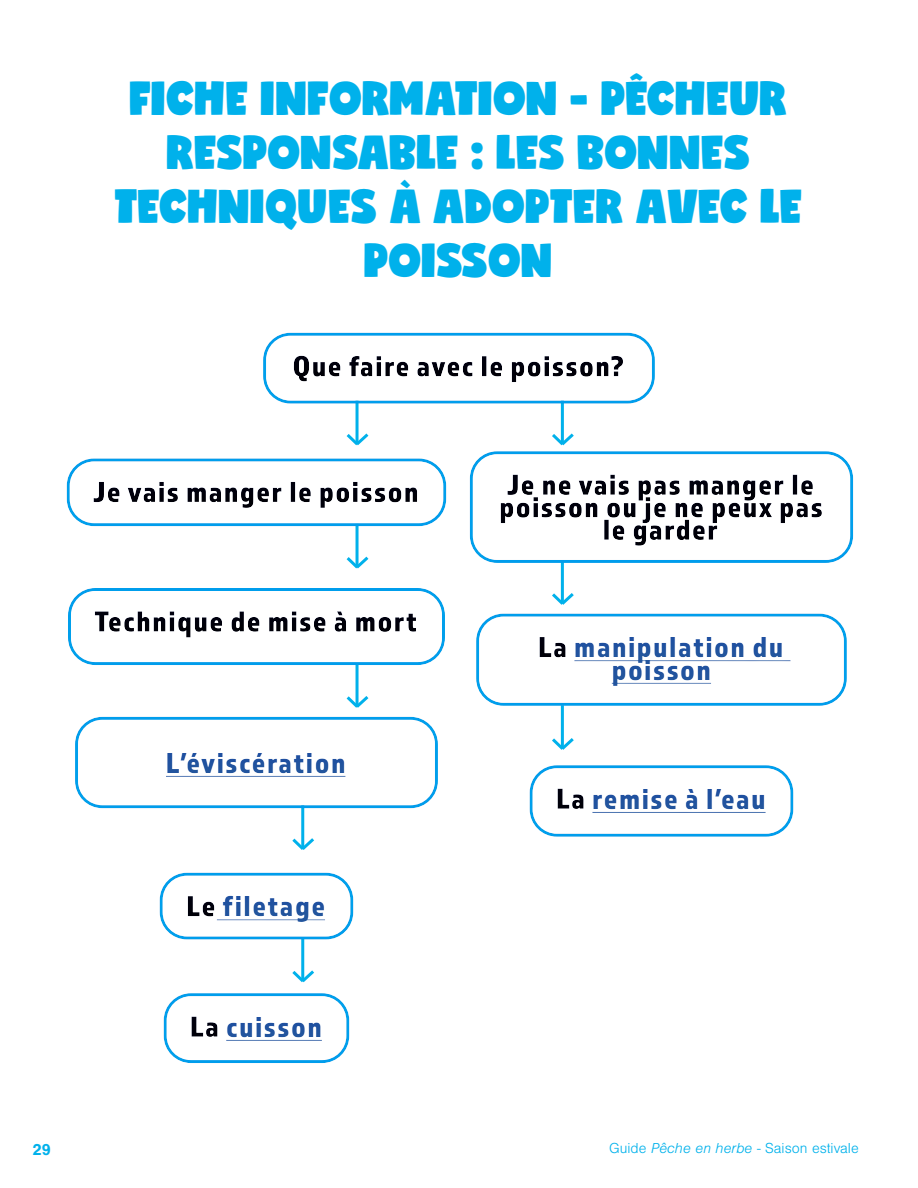
<style>
.page{position:relative;width:918px;height:1188px;background:#fff}
.page>*{position:absolute;margin:0;border:0;box-sizing:border-box;transform-origin:0 0}
.t1{font:45px/54px "SVN Bjola";color:#00b1eb;text-align:center}
.t2{font:30px/22.5px "Almaq Refined";letter-spacing:.05em;color:#275b9b}
.t3{font:700 16.5px "Nimbus San";color:#00b1eb}
.t4{font:300 15px "Nimbus San";color:#00b1eb}
.s1{font-style:italic}
</style>
<div class="page">
<hr style="left:356px;top:401px;width:3px;height:43px;background:#00b1eb">
<svg style="left:346px;top:430px;width:23px;height:16px"></svg>
<hr style="left:356px;top:524px;width:3px;height:43px;background:#00b1eb">
<svg style="left:346px;top:554px;width:23px;height:15px"></svg>
<hr style="left:356px;top:663px;width:3px;height:43px;background:#00b1eb">
<svg style="left:346px;top:693px;width:23px;height:12px"></svg>
<hr style="left:301px;top:805px;width:3px;height:43px;background:#00b1eb">
<svg style="left:292px;top:835px;width:22px;height:15px"></svg>
<hr style="left:301px;top:938px;width:3px;height:43px;background:#00b1eb">
<svg style="left:292px;top:967px;width:22px;height:14px"></svg>
<hr style="left:561px;top:401px;width:3px;height:43px;background:#00b1eb">
<svg style="left:552px;top:430px;width:22px;height:8px"></svg>
<hr style="left:561px;top:560px;width:3px;height:43px;background:#00b1eb">
<svg style="left:552px;top:590px;width:22px;height:11px"></svg>
<hr style="left:561px;top:705px;width:3px;height:43px;background:#00b1eb">
<svg style="left:552px;top:735px;width:22px;height:15px"></svg>
<div style="left:250px;top:320px;width:419px;height:84px;background:#244a9a;opacity:.3"></div>
<div style="left:54px;top:446px;width:406px;height:81px;background:#244a9a;opacity:.3"></div>
<div style="left:457px;top:438px;width:411px;height:126px;background:#244a9a;opacity:.3"></div>
<div style="left:55px;top:576px;width:404px;height:90px;background:#244a9a;opacity:.3"></div>
<div style="left:463px;top:601px;width:398px;height:105px;background:#244a9a;opacity:.3"></div>
<div style="left:62px;top:705px;width:390px;height:105px;background:#244a9a;opacity:.3"></div>
<div style="left:517px;top:753px;width:290px;height:84px;background:#244a9a;opacity:.3"></div>
<div style="left:147px;top:860px;width:220px;height:80px;background:#244a9a;opacity:.3"></div>
<div style="left:151px;top:981px;width:213px;height:82px;background:#244a9a;opacity:.3"></div>
<p class="t1" style="left:115px;top:70px;width:690px">FICHE INFORMATION - PÊCHEUR<br>RESPONSABLE : LES BONNES<br>TECHNIQUES À ADOPTER AVEC LE<br>POISSON</p>
<p class="t2" style="left:166px;top:750px;width:181px">L’éviscération</p>
<p class="t2" style="left:223px;top:894px;width:104px">filetage</p>
<p class="t2" style="left:226px;top:1014px;width:97px">cuisson</p>
<p class="t2" style="left:612px;top:635px;width:173px;text-indent:-37px">manipulation du poisson</p>
<p class="t2" style="left:592px;top:786px;width:175px">remise à l’eau</p>
<p class="t3" style="left:32px;top:1140px;width:20px">29</p>
<p class="t4" style="left:609px;top:1141px;width:251px">Guide <span class="s1">Pêche en herbe</span> - Saison estivale</p>
</div>
